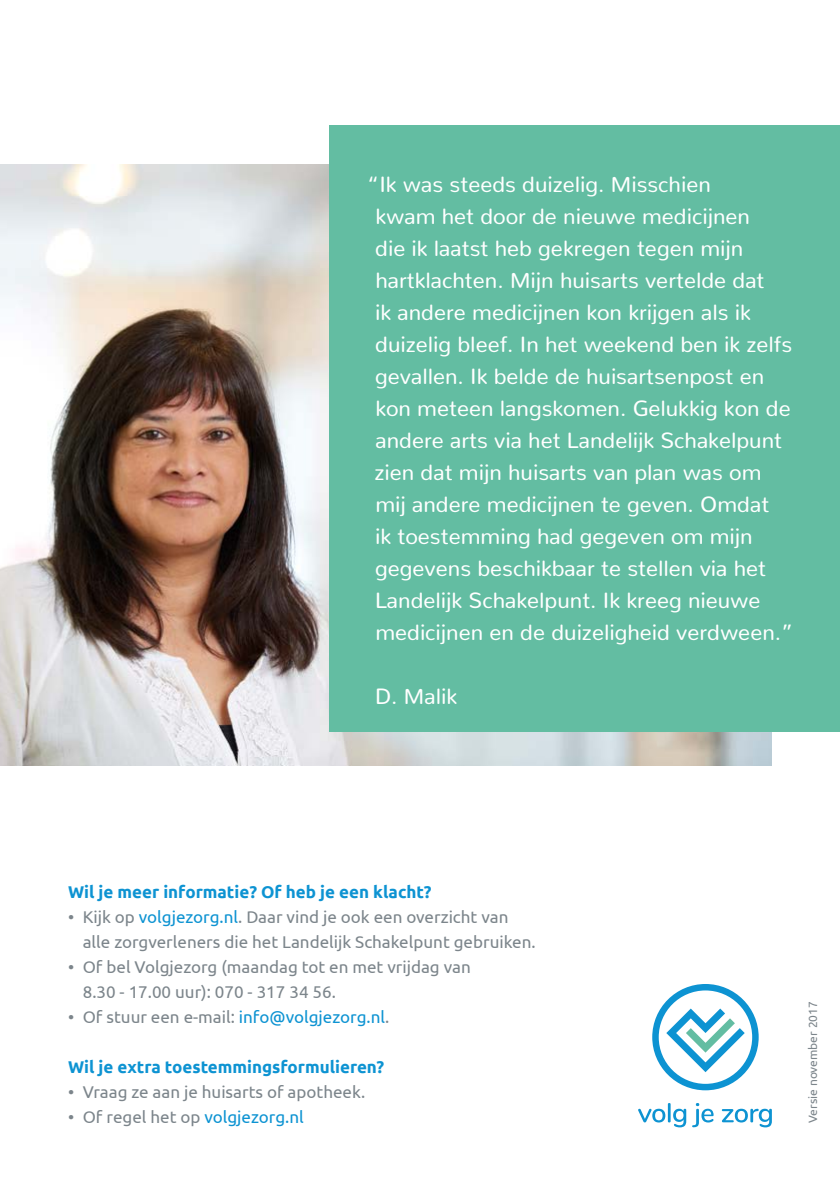
<style>
.page{position:relative;width:840px;height:1191px;background:#fff}
.page>*{position:absolute;margin:0;border:0;box-sizing:border-box;transform-origin:0 0}
.DIap_in_kader{font:22px/32px "Nunito";color:#fff}
.Body_klein{font:17px/25px "Ubuntu";color:#7c858b}
.Bodykopje_klein{font:700 17px "Ubuntu";color:#0d93d2}
.Body_klein-2{font:12px "Ubuntu";color:#7c858b}
.s1{color:#0d93d2}
</style>
<div class="page">
<svg style="left:638px;top:1103px;width:47px;height:24px"></svg>
<svg style="left:692px;top:1103px;width:21px;height:24px"></svg>
<svg style="left:721px;top:1108px;width:50px;height:19px"></svg>
<svg style="left:652px;top:984px;width:106px;height:106px"></svg>
<img style="left:0;top:164px;width:771px;height:601px">
<div style="left:329px;top:125px;width:510px;height:606px;background:#63bda2"></div>
<p class="DIap_in_kader" style="left:374px;top:165px;width:420px;text-indent:-7px">“Ik was steeds duizelig. Misschien<br>kwam het door de nieuwe medicijnen<br>die ik laatst heb gekregen tegen mijn hartklachten. Mijn huisarts vertelde dat<br>ik andere medicijnen kon krijgen als ik duizelig bleef. In het weekend ben ik zelfs gevallen. Ik belde de huisartsenpost en kon meteen langskomen. Gelukkig kon de andere arts via het Landelijk Schakelpunt zien dat mijn huisarts van plan was om mij andere medicijnen te geven. Omdat<br>ik toestemming had gegeven om mijn gegevens beschikbaar te stellen via het Landelijk Schakelpunt. Ik kreeg nieuwe medicijnen en de duizeligheid verdween.”</p>
<p class="DIap_in_kader" style="left:375px;top:677px;width:83px">D. Malik</p>
<p class="Bodykopje_klein" style="left:68px;top:881px;width:365px">Wil je meer informatie? Of heb je een klacht?</p>
<p class="Body_klein" style="left:83px;top:903px;width:454px;text-indent:-15px">• Kijk op <span class="s1">volgjezorg.nl</span>. Daar vind je ook een overzicht van alle zorgverleners die het Landelijk Schakelpunt gebruiken.</p>
<p class="Body_klein" style="left:83px;top:953px;width:389px;text-indent:-15px">• Of bel Volgjezorg (maandag tot en met vrijdag van<br>8.30 - 17.00 uur): 070 - 317 34 56.</p>
<p class="Body_klein" style="left:68px;top:1003px;width:322px">• Of stuur een e-mail: <span class="s1">info@volgjezorg.nl</span>.</p>
<p class="Bodykopje_klein" style="left:68px;top:1056px;width:317px">Wil je extra toestemmingsformulieren?</p>
<p class="Body_klein" style="left:68px;top:1078px;width:298px">• Vraag ze aan je huisarts of apotheek.</p>
<p class="Body_klein" style="left:68px;top:1103px;width:237px">• Of regel het op <span class="s1">volgjezorg.nl</span></p>
<p class="Body_klein-2" style="left:805px;top:1123px;width:123px;rotate:-90deg">Versie november 2017</p>
</div>
